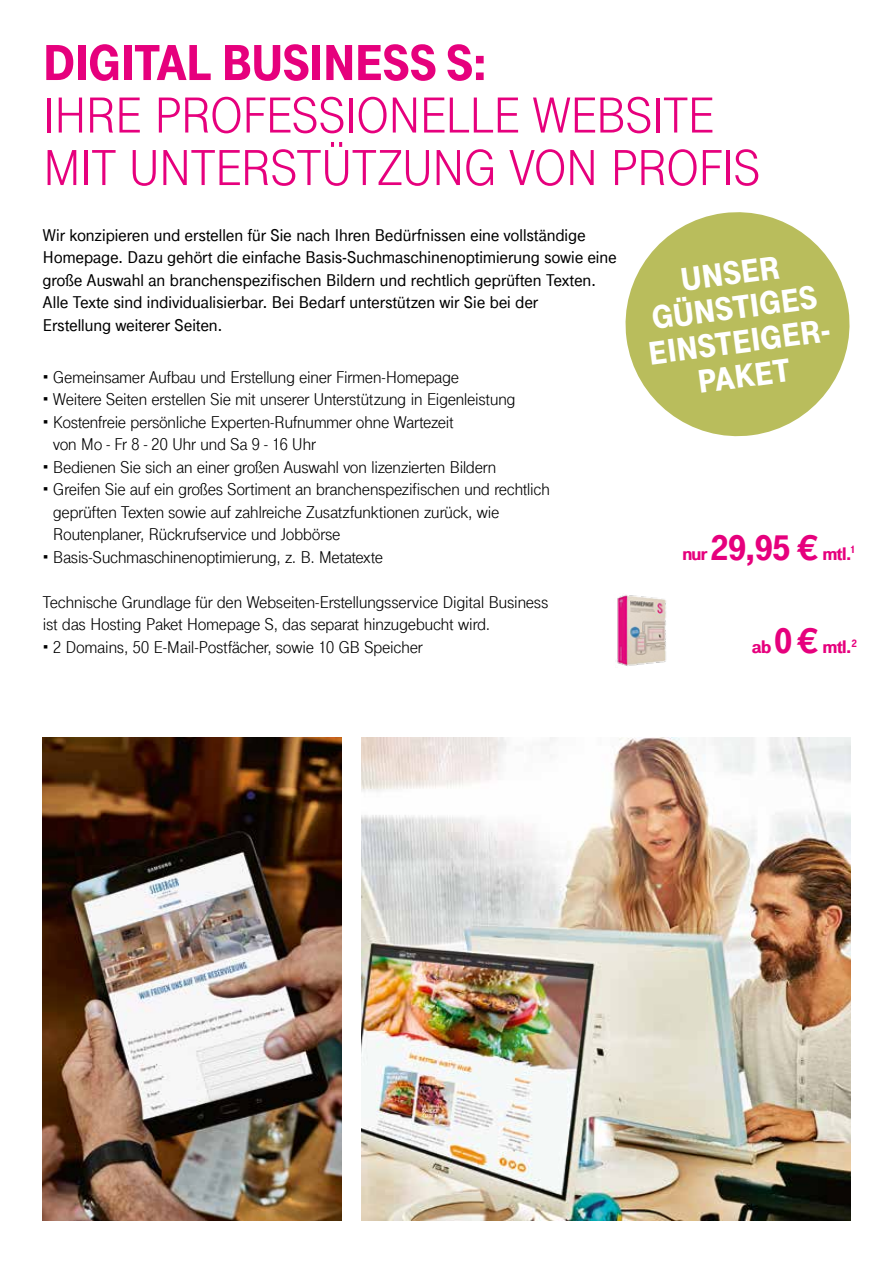
<style>
.page{position:relative;width:893px;height:1263px;background:#fff}
.page>*{position:absolute;margin:0;border:0;box-sizing:border-box;transform-origin:0 0}
.t1{font:52.5px/52.5px "Tele Grotesk Next";letter-spacing:-.035em;color:#e6007d}
.t2{font:900 52.5px "Tele Grotesk Next";letter-spacing:-.025em;color:#e6007d}
.t3{font:900 34.5px/34.5px "Tele Grotesk Next";color:#fff;text-align:center}
.t4{font:900 19.2px "Tele Grotesk Next";letter-spacing:-.04em;color:#e6007d}
.t5{font:18px/22.5px "Tele Grotesk Next";letter-spacing:-.03em;color:#000}
.t6{font:500 18px/22.5px "Tele Grotesk Next";letter-spacing:-.025em;color:#000}
.s1{font-size:37.5px}
</style>
<div class="page">
<img style="left:361px;top:737px;width:489px;height:483px">
<img style="left:43px;top:737px;width:299px;height:483px">
<img style="left:617px;top:595px;width:49px;height:71px">
<svg style="left:625px;top:212px;width:225px;height:225px;fill:#b9bd5c"></svg>
<h1 class="t2" style="left:43px;top:33px;width:447px">DIGITAL BUSINESS S:</h1>
<h1 class="t1" style="left:43px;top:90px;width:720px">IHRE PROFESSIONELLE WEBSITE<br>MIT UNTERSTÜTZUNG VON PROFIS</h1>
<p class="t6" style="left:43px;top:224px;width:576px">Wir konzipieren und erstellen für Sie nach Ihren Bedürfnissen eine vollständige Homepage. Dazu gehört die einfache Basis-Suchmaschinenoptimierung sowie eine große Auswahl an branchenspezifischen Bildern und rechtlich geprüften Texten.<br>Alle Texte sind individualisierbar. Bei Bedarf unterstützen wir Sie bei der<br>Erstellung weiterer Seiten.</p>
<p class="t5" style="left:43px;top:366px;width:418px">• Gemeinsamer Aufbau und Erstellung einer Firmen-Homepage</p>
<p class="t5" style="left:43px;top:388px;width:475px">• Weitere Seiten erstellen Sie mit unserer Unterstützung in Eigenleistung</p>
<p class="t5" style="left:53px;top:411px;width:403px;text-indent:-10px">• Kostenfreie persönliche Experten-Rufnummer ohne Wartezeit von Mo - Fr 8 - 20 Uhr und Sa 9 - 16 Uhr</p>
<p class="t5" style="left:43px;top:456px;width:455px">• Bedienen Sie sich an einer großen Auswahl von lizenzierten Bildern</p>
<p class="t5" style="left:53px;top:478px;width:499px;text-indent:-10px">• Greifen Sie auf ein großes Sortiment an branchenspezifischen und rechtlich geprüften Texten sowie auf zahlreiche Zusatzfunktionen zurück, wie<br>Routenplaner, Rückrufservice und Jobbörse</p>
<p class="t5" style="left:43px;top:546px;width:342px">• Basis-Suchmaschinenoptimierung, z. B. Metatexte</p>
<p class="t5" style="left:43px;top:591px;width:507px">Technische Grundlage für den Webseiten-Erstellungsservice Digital Business ist das Hosting Paket Homepage S, das separat hinzugebucht wird.</p>
<p class="t5" style="left:43px;top:636px;width:382px">• 2 Domains, 50 E-Mail-Postfächer, sowie 10 GB Speicher</p>
<h2 class="t3" style="left:636px;top:269px;width:193px;rotate:-8deg">UNSER<br>GÜNSTIGES<br>EINSTEIGER-<br>PAKET</h2>
<p class="t4" style="left:682px;top:542px;width:175px">nur <span class="s1">29,95 €</span> mtl.<sup>1</sup></p>
<p class="t4" style="left:752px;top:636px;width:107px">ab <span class="s1">0 €</span> mtl.<sup>2</sup></p>
</div>
